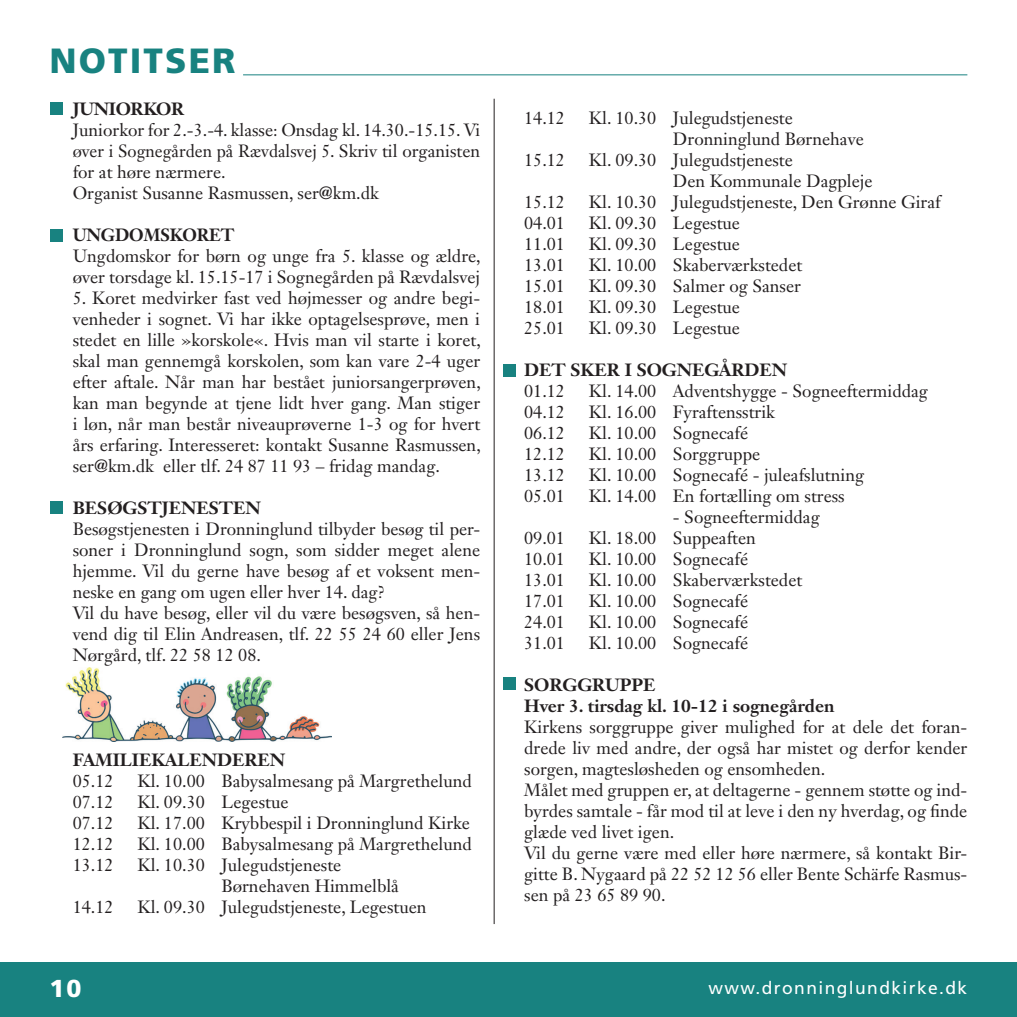
<style>
.page{position:relative;width:1017px;height:1017px;background:#fff}
.page>*{position:absolute;margin:0;border:0;box-sizing:border-box;transform-origin:0 0}
.t1{font:900 35px "Frutiger";letter-spacing:.06em;color:#188280}
.t2{font:900 24.5px "Frutiger";color:#fff}
.t3{font:17.5px/21px "Janson Text LT Std";color:#231f20}
.t4{font:700 17.5px/21px "Janson Text LT Std";color:#231f20}
.t5{font:17.5px "Frutiger";letter-spacing:.08em;color:#fff}
.t6{font:700 17.5px "Janson Text LT Std";color:#231f20;scale:.95 1}
</style>
<div class="page">
<div style="left:0;top:962px;width:1017px;height:55px;background:#188280"></div>
<hr style="left:243px;top:74px;width:724px;height:1px;background:#188280">
<div style="left:504px;top:364px;width:12px;height:12px;background:#188280"></div>
<div style="left:504px;top:678px;width:12px;height:12px;background:#188280"></div>
<div style="left:50px;top:102px;width:13px;height:13px;background:#188280"></div>
<div style="left:50px;top:230px;width:13px;height:12px;background:#188280"></div>
<div style="left:50px;top:501px;width:13px;height:13px;background:#188280"></div>
<hr style="left:494px;top:99px;width:1px;height:825px;background:#231f20">
<img style="left:63px;top:668px;width:269px;height:73px">
<h1 class="t1" style="left:50px;top:40px;width:187px">NOTITSER</h1>
<p class="t4" style="left:73px;top:98px;width:113px">JUNIORKOR</p>
<p class="t3" style="left:73px;top:119px;width:409px">Juniorkor for 2.-3.-4. klasse: Onsdag kl. 14.30.-15.15. Vi øver i Sognegården på Rævdalsvej 5. Skriv til organisten for at høre nærmere.<br>Organist Susanne Rasmussen, ser@km.dk</p>
<p class="t6" style="left:73px;top:224px;width:172px">UNGDOMSKORET</p>
<p class="t3" style="left:73px;top:245px;width:410px">Ungdomskor for børn og unge fra 5. klasse og ældre, øver torsdage kl. 15.15-17 i Sognegården på Rævdalsvej</p>
<p class="t3" style="left:73px;top:287px;width:410px;text-align:justify">5. Koret medvirker fast ved højmesser og andre begi&shy;venheder i sognet. Vi har ikke optagelsesprøve, men i stedet en lille »korskole«. Hvis man vil starte i koret, skal man gennemgå korskolen, som kan vare 2-4 uger efter aftale. Når man har bestået juniorsangerprøven, kan man begynde at tjene lidt hver gang. Man stiger i løn, når man består niveauprøverne 1-3 og for hvert års erfaring. Interesseret: kontakt Susanne Rasmussen, ser@km.dk eller tlf. 24 87 11 93 – fridag mandag.</p>
<p class="t4" style="left:73px;top:497px;width:189px">BESØGSTJENESTEN</p>
<p class="t3" style="left:73px;top:518px;width:409px">Besøgstjenesten i Dronninglund tilbyder besøg til per&shy;soner i Dronninglund sogn, som sidder meget alene hjemme. Vil du gerne have besøg af et voksent men&shy;neske en gang om ugen eller hver 14. dag?<br>Vil du have besøg, eller vil du være besøgsven, så hen&shy;vend dig til Elin Andreasen, tlf. 22 55 24 60 eller Jens Nørgård, tlf. 22 58 12 08.</p>
<p class="t4" style="left:73px;top:749px;width:214px">FAMILIEKALENDEREN</p>
<p class="t3" style="left:73px;top:770px;width:42px">05.12</p>
<p class="t3" style="left:137px;top:770px;width:336px">Kl. 10.00 Babysalmesang på Margrethelund</p>
<p class="t3" style="left:73px;top:791px;width:42px">07.12</p>
<p class="t3" style="left:137px;top:791px;width:153px">Kl. 09.30 Legestue</p>
<p class="t3" style="left:73px;top:812px;width:42px">07.12</p>
<p class="t3" style="left:137px;top:812px;width:334px">Kl. 17.00 Krybbespil i Dronninglund Kirke</p>
<p class="t3" style="left:73px;top:833px;width:42px">12.12</p>
<p class="t3" style="left:137px;top:833px;width:336px">Kl. 10.00 Babysalmesang på Margrethelund</p>
<p class="t3" style="left:73px;top:854px;width:42px">13.12</p>
<p class="t3" style="left:221px;top:854px;width:179px;text-indent:-84px">Kl. 10.30 Julegudstjeneste<br>Børnehaven Himmelblå</p>
<p class="t3" style="left:73px;top:896px;width:42px">14.12</p>
<p class="t3" style="left:137px;top:896px;width:291px">Kl. 09.30 Julegudstjeneste, Legestuen</p>
<p class="t3" style="left:524px;top:107px;width:42px">14.12</p>
<p class="t3" style="left:673px;top:107px;width:192px;text-indent:-84px">Kl. 10.30 Julegudstjeneste<br>Dronninglund Børnehave</p>
<p class="t3" style="left:524px;top:149px;width:42px">15.12</p>
<p class="t3" style="left:673px;top:149px;width:201px;text-indent:-84px">Kl. 09.30 Julegudstjeneste<br>Den Kommunale Dagpleje</p>
<p class="t3" style="left:524px;top:191px;width:42px">15.12</p>
<p class="t3" style="left:589px;top:191px;width:353px">Kl. 10.30 Julegudstjeneste, Den Grønne Giraf</p>
<p class="t3" style="left:524px;top:212px;width:42px">04.01</p>
<p class="t3" style="left:589px;top:212px;width:153px">Kl. 09.30 Legestue</p>
<p class="t3" style="left:524px;top:233px;width:42px">11.01</p>
<p class="t3" style="left:589px;top:233px;width:153px">Kl. 09.30 Legestue</p>
<p class="t3" style="left:524px;top:254px;width:42px">13.01</p>
<p class="t3" style="left:589px;top:254px;width:215px">Kl. 10.00 Skaberværkstedet</p>
<p class="t3" style="left:524px;top:275px;width:42px">15.01</p>
<p class="t3" style="left:589px;top:275px;width:214px">Kl. 09.30 Salmer og Sanser</p>
<p class="t3" style="left:524px;top:296px;width:42px">18.01</p>
<p class="t3" style="left:589px;top:296px;width:153px">Kl. 09.30 Legestue</p>
<p class="t3" style="left:524px;top:317px;width:42px">25.01</p>
<p class="t3" style="left:589px;top:317px;width:153px">Kl. 09.30 Legestue</p>
<p class="t4" style="left:524px;top:359px;width:264px">DET SKER I SOGNEGÅRDEN</p>
<p class="t3" style="left:524px;top:380px;width:42px">01.12</p>
<p class="t3" style="left:589px;top:380px;width:341px">Kl. 14.00 Adventshygge - Sogneeftermiddag</p>
<p class="t3" style="left:524px;top:401px;width:42px">04.12</p>
<p class="t3" style="left:589px;top:401px;width:188px">Kl. 16.00 Fyraftensstrik</p>
<p class="t3" style="left:524px;top:422px;width:42px">06.12</p>
<p class="t3" style="left:589px;top:422px;width:161px">Kl. 10.00 Sognecafé</p>
<p class="t3" style="left:524px;top:443px;width:42px">12.12</p>
<p class="t3" style="left:589px;top:443px;width:173px">Kl. 10.00 Sorggruppe</p>
<p class="t3" style="left:524px;top:464px;width:42px">13.12</p>
<p class="t3" style="left:589px;top:464px;width:277px">Kl. 10.00 Sognecafé - juleafslutning</p>
<p class="t3" style="left:524px;top:485px;width:42px">05.01</p>
<p class="t3" style="left:589px;top:485px;width:257px">Kl. 14.00 En fortælling om stress</p>
<p class="t3" style="left:673px;top:506px;width:148px">- Sogneeftermiddag</p>
<p class="t3" style="left:524px;top:527px;width:42px">09.01</p>
<p class="t3" style="left:589px;top:527px;width:168px">Kl. 18.00 Suppeaften</p>
<p class="t3" style="left:524px;top:548px;width:42px">10.01</p>
<p class="t3" style="left:589px;top:548px;width:161px">Kl. 10.00 Sognecafé</p>
<p class="t3" style="left:524px;top:569px;width:42px">13.01</p>
<p class="t3" style="left:589px;top:569px;width:215px">Kl. 10.00 Skaberværkstedet</p>
<p class="t3" style="left:524px;top:590px;width:42px">17.01</p>
<p class="t3" style="left:589px;top:590px;width:161px">Kl. 10.00 Sognecafé</p>
<p class="t3" style="left:524px;top:611px;width:42px">24.01</p>
<p class="t3" style="left:589px;top:611px;width:161px">Kl. 10.00 Sognecafé</p>
<p class="t3" style="left:524px;top:632px;width:42px">31.01</p>
<p class="t3" style="left:589px;top:632px;width:161px">Kl. 10.00 Sognecafé</p>
<p class="t4" style="left:524px;top:674px;width:312px">SORGGRUPPE<br>Hver 3. tirsdag kl. 10-12 i sognegården</p>
<p class="t3" style="left:524px;top:716px;width:445px">Kirkens sorggruppe giver mulighed for at dele det foran&shy;drede liv med andre, der også har mistet og derfor kender sorgen, magtesløsheden og ensomheden.<br>Målet med gruppen er, at deltagerne - gennem støtte og ind&shy;byrdes samtale - får mod til at leve i den ny hverdag, og finde glæde ved livet igen.<br>Vil du gerne være med eller høre nærmere, så kontakt Bir&shy;gitte B. Nygaard på 22 52 12 56 eller Bente Schärfe Rasmus&shy;sen på 23 65 89 90.</p>
<h2 class="t2" style="left:50px;top:974px;width:33px">10</h2>
<p class="t5" style="left:709px;top:978px;width:260px">www.dronninglundkirke.dk</p>
</div>
